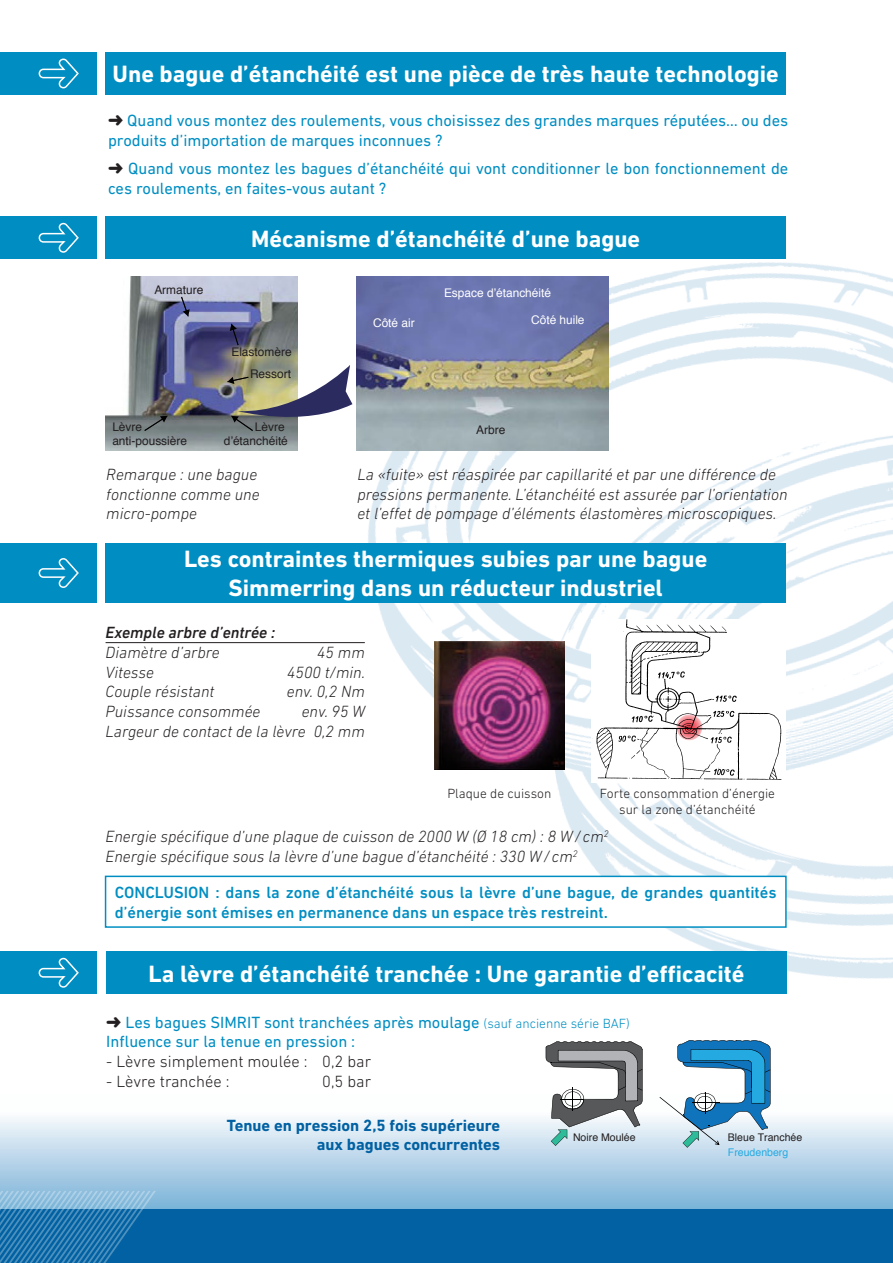
<style>
.page{position:relative;width:893px;height:1263px;background:#fff}
.page>*{position:absolute;margin:0;border:0;box-sizing:border-box;transform-origin:0 0}
.t1{font:700 24px/28.8px "DIN Next LT Pro";color:#fff;text-align:center}
.t2{font:italic 300 16.5px/19.8px "DIN Next LT Pro";color:#231f20}
.t3{font:16.5px/19.8px "DIN Next LT Pro";color:#008ec2}
.t4{font:500 16.5px/19.8px "DIN Next LT Pro";color:#008ec2}
.t5{font:700 16.5px/19.8px "DIN Next LT Pro";color:#0161a2;text-align:right}
.t6{font:300 16.5px "DIN Next LT Pro";color:#231f20}
.t7{font:italic 500 16.5px "DIN Next LT Pro";color:#231f20}
.t8{font:300 13.5px/16.2px "DIN Next LT Pro";color:#231f20;text-align:center}
.t9{font:11.85px/14.2px "Helvetica";color:#231f20;text-align:right}
.t10{font:11.85px "Helvetica";color:#fff}
.t11{font:10.5px "Helvetica";color:#231f20}
.t12{font:10.5px "Helvetica";color:#24aae1}
.s1{color:#231f20}
.s2{font-weight:300;font-size:13.5px}
</style>
<div class="page">
<svg style="left:0;top:1117px;width:893px;height:92px;background:#a9cde5"></svg>
<img style="left:302px;top:262px;width:591px;height:895px">
<svg style="left:659px;top:1040px;width:111px;height:108px"></svg>
<svg style="left:546px;top:1041px;width:96px;height:105px"></svg>
<div style="left:106px;top:52px;width:680px;height:43px;background:#008ec2"></div>
<div style="left:106px;top:951px;width:681px;height:43px;background:#008ec2"></div>
<div style="left:106px;top:216px;width:680px;height:43px;background:#008ec2"></div>
<div style="left:106px;top:543px;width:680px;height:59px;background:#008ec2"></div>
<img style="left:105px;top:277px;width:193px;height:174px">
<img style="left:356px;top:277px;width:252px;height:174px">
<svg style="left:181px;top:296px;width:9px;height:20px"></svg>
<svg style="left:230px;top:324px;width:9px;height:22px"></svg>
<svg style="left:144px;top:416px;width:23px;height:16px"></svg>
<svg style="left:227px;top:365px;width:125px;height:67px"></svg>
<img style="left:434px;top:642px;width:130px;height:128px">
<img style="left:592px;top:619px;width:194px;height:163px">
<div style="left:592px;top:625px;width:194px;height:54px;background:#fff"></div>
<svg style="left:592px;top:679px;width:194px;height:54px"></svg>
<svg style="left:676px;top:714px;width:26px;height:26px"></svg>
<hr style="left:106px;top:642px;width:259px;height:1px;background:#231f20">
<div style="left:106px;top:876px;width:680px;height:51px;background:#fff"></div>
<div style="left:105px;top:876px;width:682px;height:52px;border:2px solid #008ec2"></div>
<div style="left:0;top:52px;width:97px;height:43px;background:#008ec2"></div>
<svg style="left:38px;top:58px;width:41px;height:31px"></svg>
<div style="left:0;top:216px;width:97px;height:43px;background:#008ec2"></div>
<svg style="left:38px;top:222px;width:41px;height:31px"></svg>
<div style="left:0;top:543px;width:97px;height:60px;background:#008ec2"></div>
<svg style="left:38px;top:558px;width:41px;height:30px"></svg>
<div style="left:0;top:951px;width:97px;height:43px;background:#008ec2"></div>
<svg style="left:38px;top:957px;width:41px;height:31px"></svg>
<div style="left:0;top:1209px;width:893px;height:54px;background:#0161a2"></div>
<svg style="left:0;top:1189px;width:158px;height:74px"></svg>
<h1 class="t1" style="left:113px;top:60px;width:668px">Une bague d’étanchéité est une pièce de très haute technologie</h1>
<p class="t3" style="left:108px;top:110px;width:682px"><span class="s1">➜</span> Quand vous montez des roulements, vous choisissez des grandes marques réputées… ou des produits d’importation de marques inconnues ?</p>
<p class="t3" style="left:108px;top:158px;width:682px"><span class="s1">➜</span> Quand vous montez les bagues d’étanchéité qui vont conditionner le bon fonctionnement de ces roulements, en faites-vous autant ?</p>
<p class="t9" style="left:154px;top:283px;width:50px">Armature</p>
<h1 class="t1" style="left:251px;top:224px;width:390px">Mécanisme d’étanchéité d’une bague</h1>
<p class="t10" style="left:444px;top:284px;width:109px">Espace dʼétanchéité</p>
<p class="t9" style="left:231px;top:345px;width:62px">Elastomère</p>
<p class="t9" style="left:250px;top:367px;width:43px">Ressort</p>
<p class="t10" style="left:373px;top:313px;width:43px">Côté air</p>
<p class="t10" style="left:531px;top:310px;width:55px">Côté huile</p>
<p class="t9" style="left:224px;top:420px;width:66px">Lèvre d’étanchéité</p>
<p class="t2" style="left:106px;top:464px;width:155px">Remarque : une bague fonctionne comme une micro-pompe</p>
<p class="t9" style="left:112px;top:420px;width:31px">Lèvre</p>
<p class="t9" style="left:476px;top:423px;width:31px">Arbre</p>
<p class="t9" style="left:112px;top:434px;width:76px">anti-poussière</p>
<p class="t2" style="left:357px;top:464px;width:432px">La «fuite» est réaspirée par capillarité et par une différence de pressions permanente. L’étanchéité est assurée par l’orientation et l’effet de pompage d’éléments élastomères microscopiques.</p>
<h1 class="t1" style="left:184px;top:545px;width:525px">Les contraintes thermiques subies par une bague<br>Simmerring dans un réducteur industriel</h1>
<p class="t7" style="left:106px;top:623px;width:171px">Exemple arbre d’entrée :</p>
<p class="t2" style="left:106px;top:642px;width:116px">Diamètre d’arbre</p>
<p class="t2" style="left:317px;top:642px;width:49px">45 mm</p>
<p class="t2" style="left:106px;top:662px;width:50px">Vitesse</p>
<p class="t2" style="left:287px;top:662px;width:80px">4500 t/min.</p>
<p class="t2" style="left:106px;top:682px;width:110px">Couple résistant</p>
<p class="t2" style="left:287px;top:682px;width:79px">env. 0,2 Nm</p>
<p class="t2" style="left:106px;top:701px;width:156px">Puissance consommée</p>
<p class="t2" style="left:106px;top:701px;width:261px;text-align:right">env. 95 W<br>Largeur de contact de la lèvre 0,2 mm</p>
<p class="t8" style="left:447px;top:785px;width:106px">Plaque de cuisson</p>
<p class="t8" style="left:600px;top:785px;width:177px">Forte consommation d’énergie sur la zone d’étanchéité</p>
<p class="t2" style="left:106px;top:827px;width:505px">Energie spécifique d’une plaque de cuisson de 2000 W (Ø 18 cm) : 8 W/ cm<sup>2<br></sup>Energie spécifique sous la lèvre d’une bague d’étanchéité : 330 W/ cm<sup>2</sup></p>
<p class="t4" style="left:115px;top:882px;width:663px">CONCLUSION : dans la zone d’étanchéité sous la lèvre d’une bague, de grandes quantités d’énergie sont émises en permanence dans un espace très restreint.</p>
<h1 class="t1" style="left:148px;top:959px;width:598px">La lèvre d’étanchéité tranchée : Une garantie d’efficacité</h1>
<p class="t3" style="left:106px;top:1012px;width:525px"><span class="s1">➜</span> Les bagues SIMRIT sont tranchées après moulage <span class="s2">(sauf ancienne série BAF)<br></span>Influence sur la tenue en pression :</p>
<p class="t6" style="left:106px;top:1052px;width:266px">- Lèvre simplement moulée : 0,2 bar</p>
<p class="t6" style="left:106px;top:1072px;width:125px">- Lèvre tranchée :</p>
<p class="t6" style="left:322px;top:1072px;width:50px">0,5 bar</p>
<p class="t5" style="left:227px;top:1115px;width:275px">Tenue en pression 2,5 fois supérieure aux bagues concurrentes</p>
<p class="t11" style="left:573px;top:1129px;width:64px">Noire Moulée</p>
<p class="t11" style="left:728px;top:1129px;width:76px">Bleue Tranchée</p>
<p class="t12" style="left:728px;top:1144px;width:62px">Freudenberg</p>
</div>
